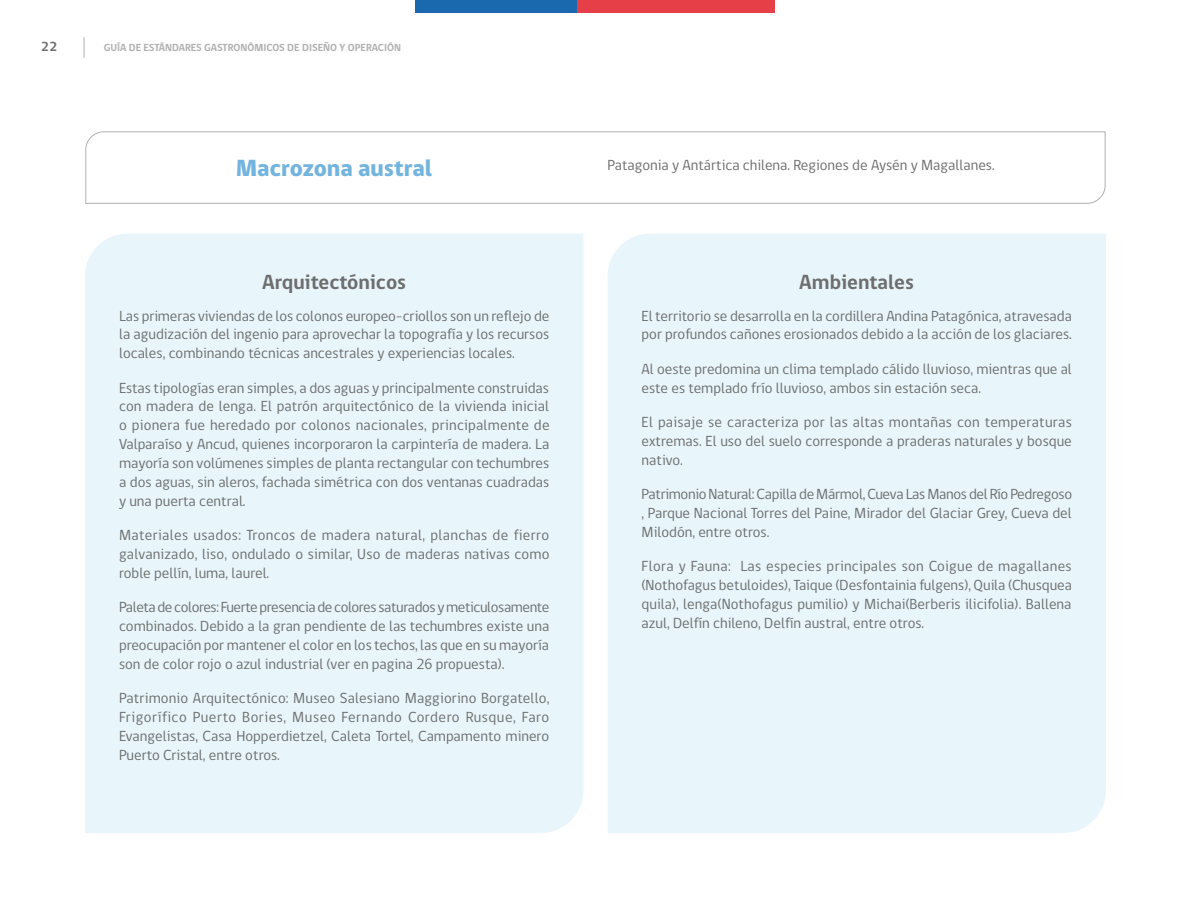
<style>
.page{position:relative;width:1188px;height:918px;background:#fff}
.page>*{position:absolute;margin:0;border:0;box-sizing:border-box;transform-origin:0 0}
.t1{font:800 24px "gob CL";color:#73b4de}
.t2{font:700 21px "gob CL";color:#6d6e6d}
.t3{font:15px/18.9px "gob CL";color:#6d6e6d;text-align:justify}
.t4{font:700 13.5px "gob CL";color:#6d6e6d}
.t5{font:700 10.5px "gob CL";color:#afb0af}
</style>
<div class="page">
<svg style="left:84px;top:37px;width:1px;height:20px"></svg>
<div style="left:415px;top:0;width:162px;height:13px;background:#1a69ae"></div>
<div style="left:577px;top:0;width:198px;height:13px;background:#e63f47"></div>
<div style="left:85px;top:234px;width:498px;height:599px;background:#e8f6fc"></div>
<div style="left:608px;top:234px;width:498px;height:599px;background:#e8f6fc"></div>
<svg style="left:85px;top:131px;width:1021px;height:73px"></svg>
<p class="t4" style="left:41px;top:37px;width:18px">22</p>
<p class="t5" style="left:104px;top:41px;width:299px">GUÍA DE ESTÁNDARES GASTRONÓMICOS DE DISEÑO Y OPERACIÓN</p>
<h1 class="t1" style="left:236px;top:152px;width:198px">Macrozona austral</h1>
<p class="t3" style="left:608px;top:156px;width:389px">Patagonia y Antártica chilena. Regiones de Aysén y Magallanes.</p>
<h2 class="t2" style="left:262px;top:268px;width:146px">Arquitectónicos</h2>
<h2 class="t2" style="left:799px;top:268px;width:116px">Ambientales</h2>
<p class="t3" style="left:119px;top:306px;width:432px">Las primeras viviendas de los colonos europeo-criollos son un reflejo de la agudización del ingenio para aprovechar la topografía y los recursos locales, combinando técnicas ancestrales y experiencias locales.</p>
<p class="t3" style="left:119px;top:379px;width:432px">Estas tipologías eran simples, a dos aguas y principalmente construidas con madera de lenga. El patrón arquitectónico de la vivienda inicial o pionera fue heredado por colonos nacionales, principalmente de Valparaíso y Ancud, quienes incorporaron la carpintería de madera. La mayoría son volúmenes simples de planta rectangular con techumbres a dos aguas, sin aleros, fachada simétrica con dos ventanas cuadradas y una puerta central.</p>
<p class="t3" style="left:119px;top:526px;width:432px">Materiales usados: Troncos de madera natural, planchas de fierro galvanizado, liso, ondulado o similar, Uso de maderas nativas como roble pellín, luma, laurel.</p>
<p class="t3" style="left:119px;top:598px;width:432px">Paleta de colores: Fuerte presencia de colores saturados y meticulosamente combinados. Debido a la gran pendiente de las techumbres existe una preocupación por mantener el color en los techos, las que en su mayoría son de color rojo o azul industrial (ver en pagina 26 propuesta).</p>
<p class="t3" style="left:119px;top:689px;width:432px">Patrimonio Arquitectónico: Museo Salesiano Maggiorino Borgatello, Frigorífico Puerto Bories, Museo Fernando Cordero Rusque, Faro Evangelistas, Casa Hopperdietzel, Caleta Tortel, Campamento minero Puerto Cristal, entre otros.</p>
<p class="t3" style="left:642px;top:306px;width:432px">El territorio se desarrolla en la cordillera Andina Patagónica, atravesada por profundos cañones erosionados debido a la acción de los glaciares.</p>
<p class="t3" style="left:642px;top:360px;width:432px">Al oeste predomina un clima templado cálido lluvioso, mientras que al este es templado frío lluvioso, ambos sin estación seca.</p>
<p class="t3" style="left:642px;top:413px;width:432px">El paisaje se caracteriza por las altas montañas con temperaturas extremas. El uso del suelo corresponde a praderas naturales y bosque nativo.</p>
<p class="t3" style="left:642px;top:485px;width:432px">Patrimonio Natural: Capilla de Mármol, Cueva Las Manos del Río Pedregoso , Parque Nacional Torres del Paine, Mirador del Glaciar Grey, Cueva del Milodón, entre otros.</p>
<p class="t3" style="left:642px;top:557px;width:432px">Flora y Fauna: Las especies principales son Coigue de magallanes (Nothofagus betuloides), Taique (Desfontainia fulgens), Quila (Chusquea quila), lenga(Nothofagus pumilio) y Michai(Berberis ilicifolia). Ballena azul, Delfín chileno, Delfín austral, entre otros.</p>
</div>
